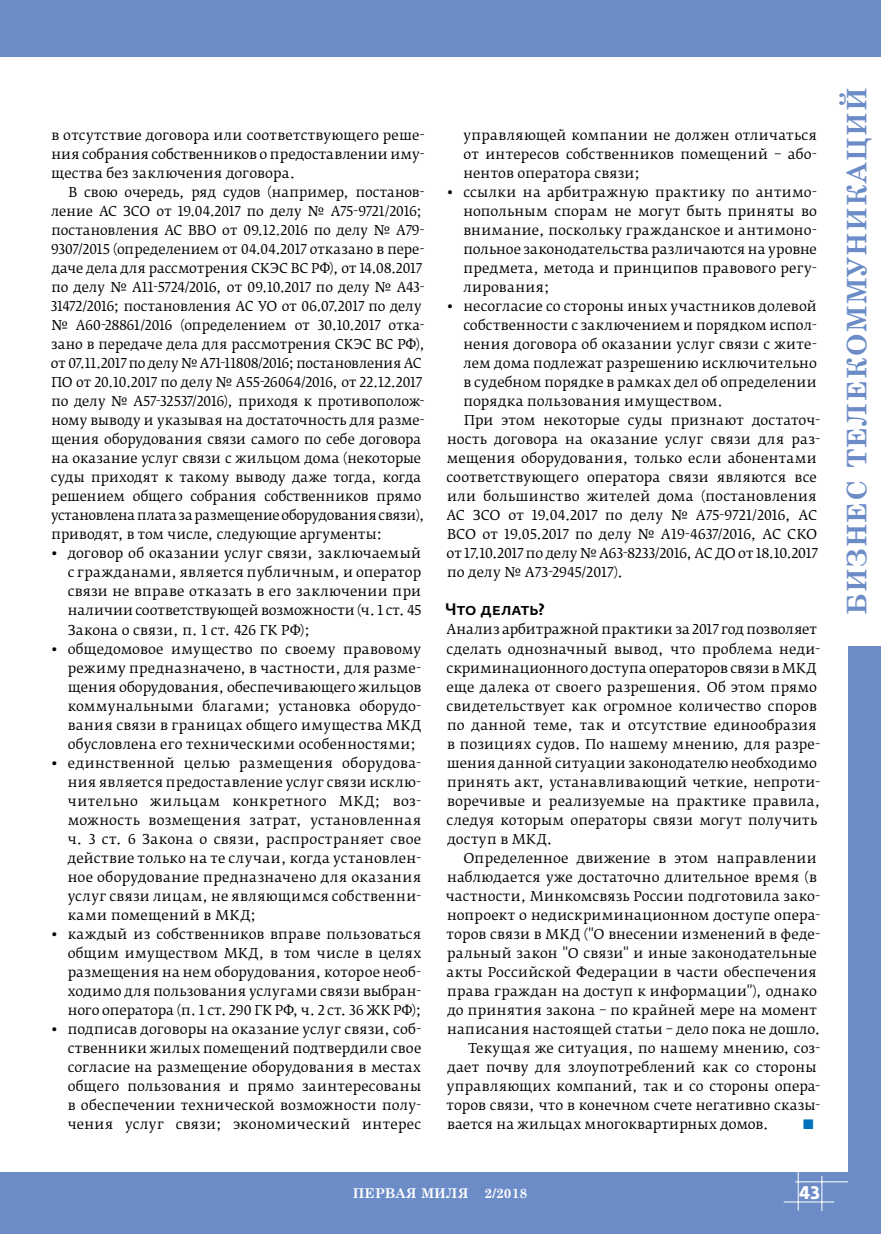
<style>
.page{position:relative;width:881px;height:1234px;background:#fff}
.page>*{position:absolute;margin:0;border:0;box-sizing:border-box;transform-origin:0 0}
.t1{font:700 27px "Century Schoolbook";letter-spacing:.05em;color:#6c8cc7}
.t2{font:700 18px "Fedra Sans Pro";color:#fff}
.t3{font:500 16.5px "Fedra Sans Pro";letter-spacing:-.005em;color:#000}
.t4{font:13.5px/19px "Fedra Serif B Pro";letter-spacing:.005em;color:#000;text-align:justify}
.t5{font:13.5px "Fedra Serif B Pro";letter-spacing:-.02em;color:#000}
.t6{font:700 13.5px "Century Schoolbook";color:#fff}
.t7{font:13.5px "Fedra Serif B Pro";color:#0072bc}
</style>
<div class="page">
<div style="left:0;top:0;width:880px;height:57px;background:#6c8cc7"></div>
<div style="left:0;top:1172px;width:880px;height:61px;background:#6c8cc7"></div>
<hr style="left:783px;top:1201px;width:50px;height:1px;background:#fff">
<hr style="left:797px;top:1171px;width:1px;height:39px;background:#fff">
<hr style="left:821px;top:1175px;width:1px;height:35px;background:#fff">
<hr style="left:795px;top:1181px;width:85px;height:1px;background:#fff">
<div style="left:847px;top:0;width:33px;height:1233px;background:#6c8cc7"></div>
<div style="left:846px;top:57px;width:34px;height:589px;background:#fff"></div>
<p class="t4" style="left:51px;top:125px;width:375px">в отсутствие договора или соответствующего реше&shy;ния собрания собственников о предоставлении иму&shy;щества без заключения договора.</p>
<p class="t4" style="left:51px;top:182px;width:375px;text-align:left;text-indent:18px">В свою очередь, ряд судов (например, постанов&shy;ление АС ЗСО от 19.04.2017 по делу № А75-9721/2016; постановления АС ВВО от 09.12.2016 по делу № А79- 9307/2015 (определением от 04.04.2017 отказано в пере&shy;даче дела для рассмотрения СКЭС ВС РФ), от 14.08.2017 по делу № А11-5724/2016, от 09.10.2017 по делу № А43- 31472/2016; постановления АС УО от 06.07.2017 по делу № А60-28861/2016 (определением от 30.10.2017 отка&shy;зано в передаче дела для рассмотрения СКЭС ВС РФ), от 07.11.2017 по делу № А71-11808/2016; постановления АС ПО от 20.10.2017 по делу № А55-26064/2016, от 22.12.2017 по делу № А57-32537/2016), приходя к противополож&shy;ному выводу и указывая на достаточность для разме&shy;щения оборудования связи самого по себе договора на оказание услуг связи с жильцом дома (некоторые суды приходят к такому выводу даже тогда, когда решением общего собрания собственников прямо установлена плата за размещение оборудования связи), приводят, в том числе, следующие аргументы:</p>
<p class="t4" style="left:68px;top:544px;width:355px;text-indent:-16px">• договор об оказании услуг связи, заключаемый с гражданами, является публичным, и оператор связи не вправе отказать в его заключении при наличии соответствующей возможности (ч. 1 ст. 45<br>Закона о связи, п. 1 ст. 426 ГК РФ);</p>
<p class="t4" style="left:68px;top:639px;width:355px;text-indent:-16px">• общедомовое имущество по своему правовому режиму предназначено, в частности, для разме&shy;щения оборудования, обеспечивающего жильцов коммунальными благами; установка оборудо&shy;вания связи в границах общего имущества МКД обусловлена его техническими особенностями;</p>
<p class="t4" style="left:68px;top:753px;width:355px;text-indent:-16px">• единственной целью размещения оборудова&shy;ния является предоставление услуг связи исклю&shy;чительно жильцам конкретного МКД; воз&shy;можность возмещения затрат, установленная ч. 3 ст. 6 Закона о связи, распространяет свое действие только на те случаи, когда установлен&shy;ное оборудование предназначено для оказания услуг связи лицам, не являющимся собственни&shy;ками помещений в МКД;</p>
<p class="t4" style="left:68px;top:924px;width:355px;text-indent:-16px">• каждый из собственников вправе пользоваться общим имуществом МКД, в том числе в целях размещения на нем оборудования, которое необ&shy;ходимо для пользования услугами связи выбран&shy;ного оператора (п. 1 ст. 290 ГК РФ, ч. 2 ст. 36 ЖК РФ);</p>
<p class="t4" style="left:68px;top:1019px;width:355px;text-indent:-16px">• подписав договоры на оказание услуг связи, соб&shy;ственники жилых помещений подтвердили свое согласие на размещение оборудования в местах общего пользования и прямо заинтересованы в обеспечении технической возможности полу&shy;чения услуг связи; экономический интерес</p>
<p class="t4" style="left:463px;top:125px;width:355px">управляющей компании не должен отличаться от интересов собственников помещений – або&shy;нентов оператора связи;</p>
<p class="t4" style="left:463px;top:182px;width:355px;text-indent:-16px">• ссылки на арбитражную практику по антимо&shy;нопольным спорам не могут быть приняты во внимание, поскольку гражданское и антимоно&shy;польное законодательства различаются на уровне предмета, метода и принципов правового регу&shy;лирования;</p>
<p class="t4" style="left:446px;top:296px;width:371px">• несогласие со стороны иных участников долевой</p>
<p class="t4" style="left:463px;top:316px;width:355px">собственности с заключением и порядком испол-</p>
<p class="t4" style="left:463px;top:335px;width:355px">нения договора об оказании услуг связи с жите-</p>
<p class="t4" style="left:463px;top:354px;width:355px">лем дома подлежат разрешению исключительно</p>
<p class="t4" style="left:463px;top:373px;width:355px">в судебном порядке в рамках дел об определении</p>
<p class="t4" style="left:463px;top:392px;width:261px">порядка пользования имуществом.</p>
<p class="t4" style="left:464px;top:411px;width:357px">При этом некоторые суды признают достаточ-</p>
<p class="t4" style="left:447px;top:430px;width:374px">ность договора на оказание услуг связи для раз-</p>
<p class="t4" style="left:446px;top:449px;width:371px">мещения оборудования, только если абонентами</p>
<p class="t4" style="left:446px;top:468px;width:371px">соответствующего оператора связи являются все</p>
<p class="t4" style="left:447px;top:487px;width:371px">или большинство жителей дома (постановления</p>
<p class="t4" style="left:446px;top:506px;width:372px">АС ЗСО от 19.04.2017 по делу № А75-9721/2016, АС</p>
<p class="t4" style="left:447px;top:525px;width:371px">ВСО от 19.05.2017 по делу № А19-4637/2016, АС СКО</p>
<p class="t5" style="left:446px;top:545px;width:372px">от 17.10.2017 по делу № А63-8233/2016, АС ДО от 18.10.2017</p>
<p class="t4" style="left:447px;top:563px;width:178px">по делу № А73-2945/2017).</p>
<p class="t3" style="left:445px;top:599px;width:101px">Что делать?</p>
<p class="t4" style="left:446px;top:620px;width:375px;text-align:left">Анализ арбитражной практики за 2017 год позволяет сделать однозначный вывод, что проблема неди&shy;скриминационного доступа операторов связи в МКД еще далека от своего разрешения. Об этом прямо свидетельствует как огромное количество споров по данной теме, так и отсутствие единообразия в позициях судов. По нашему мнению, для разре&shy;шения данной ситуации законодателю необходимо принять акт, устанавливающий четкие, непроти&shy;воречивые и реализуемые на практике правила, следуя которым операторы связи могут получить доступ в МКД.</p>
<p class="t4" style="left:463px;top:848px;width:355px">Определенное движение в этом направлении</p>
<p class="t4" style="left:447px;top:867px;width:371px">наблюдается уже достаточно длительное время (в</p>
<p class="t4" style="left:445px;top:886px;width:376px">частности, Минкомсвязь России подготовила зако-</p>
<p class="t4" style="left:447px;top:905px;width:374px">нопроект о недискриминационном доступе опера-</p>
<p class="t4" style="left:446px;top:924px;width:375px">торов связи в МКД ("О внесении изменений в феде-</p>
<p class="t4" style="left:447px;top:943px;width:371px">ральный закон "О связи" и иные законодательные</p>
<p class="t4" style="left:446px;top:962px;width:371px">акты Российской Федерации в части обеспечения</p>
<p class="t4" style="left:447px;top:981px;width:371px">права граждан на доступ к информации"), однако</p>
<p class="t4" style="left:447px;top:1000px;width:371px">до принятия закона – по крайней мере на момент</p>
<p class="t4" style="left:447px;top:1019px;width:375px">написания настоящей статьи – дело пока не дошло.</p>
<p class="t4" style="left:468px;top:1038px;width:353px">Текущая же ситуация, по нашему мнению, соз-</p>
<p class="t4" style="left:447px;top:1057px;width:371px">дает почву для злоупотреблений как со стороны</p>
<p class="t4" style="left:446px;top:1076px;width:375px">управляющих компаний, так и со стороны опера-</p>
<p class="t4" style="left:446px;top:1095px;width:375px">торов связи, что в конечном счете негативно сказы-</p>
<p class="t4" style="left:447px;top:1114px;width:323px">вается на жильцах многоквартирных домов.</p>
<p class="t7" style="left:801px;top:1115px;width:14px">■</p>
<h1 class="t1" style="left:835px;top:615px;width:529px;rotate:-90deg">Бизнес телекоммуникаций</h1>
<p class="t6" style="left:352px;top:1181px;width:176px">ПЕРВАЯ МИЛЯ 2/2018</p>
<h2 class="t2" style="left:799px;top:1180px;width:22px">43</h2>
</div>
